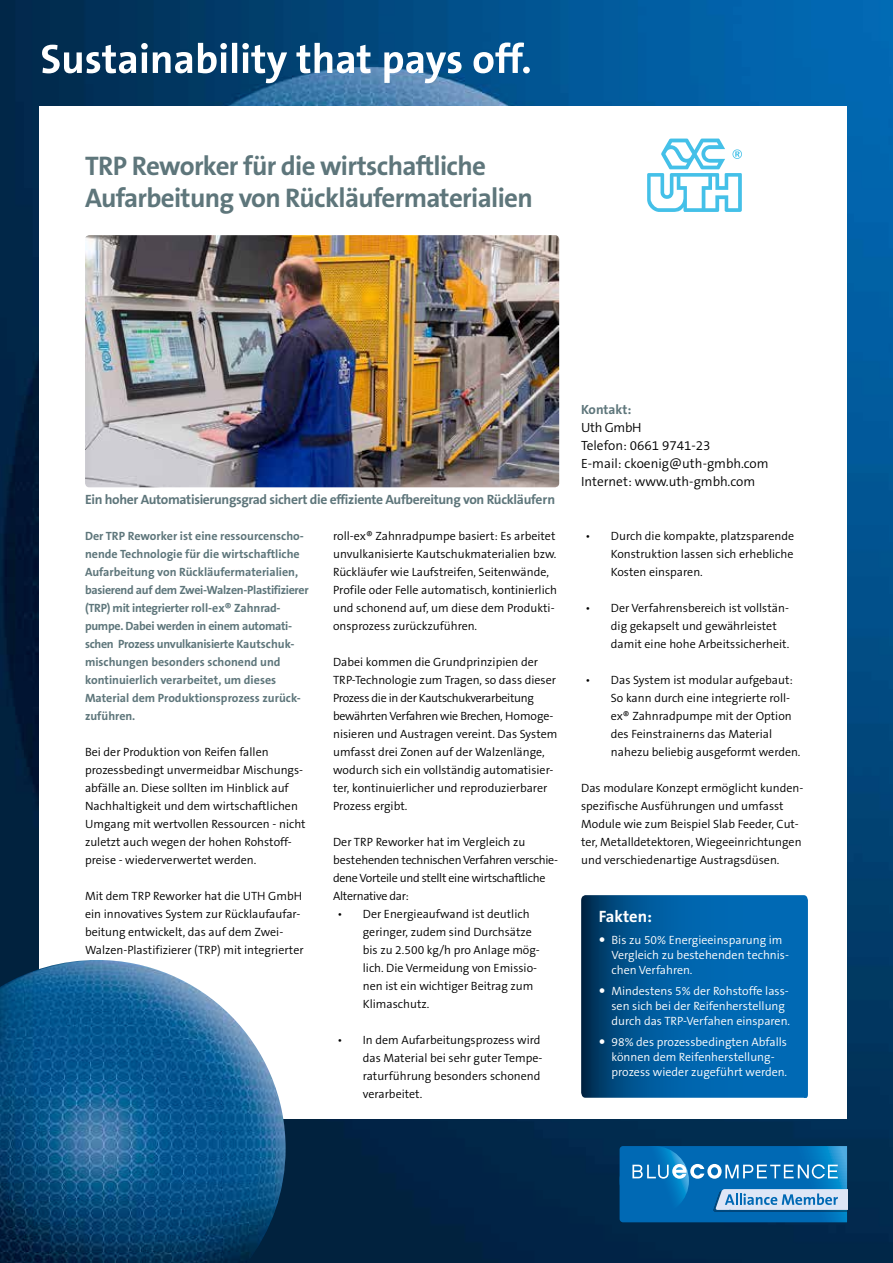
<style>
.page{position:relative;width:893px;height:1263px;background:#fff}
.page>*{position:absolute;margin:0;border:0;box-sizing:border-box;transform-origin:0 0}
.t1{font:700 27px/31.5px "The Sans B Plus W7";letter-spacing:-.025em;color:#5e767b}
.t2{font:700 16.5px "The Sans B Plus W7";color:#fff}
.t3{font:700 13.5px "The Sans B Plus W7";letter-spacing:-.025em;color:#5e767b}
.t4{font:300 13.35px/18px "The Sans B Plus W4";color:#000}
.t5{font:700 13.35px "The Sans B Plus W7";color:#5e767b}
.t6{font:300 12px/18px "The Sans B Plus W4";color:#000}
.t7{font:700 12px/18px "The Sans B Plus W7";color:#5e767b}
.t8{font:300 12px/15px "The Sans B Plus W4";color:#fff}
.t9{font:300 12px/18px "The Sans B Plus W4";letter-spacing:-.025em;color:#000}
</style>
<div class="page">
<img style="left:0;top:0;width:893px;height:1263px">
<div style="left:39px;top:106px;width:808px;height:1012px;background:#fff"></div>
<svg style="left:42px;top:43px;width:488px;height:40px"></svg>
<img style="left:0;top:960px;width:286px;height:303px">
<svg style="left:581px;top:895px;width:227px;height:203px;background:#005c9f"></svg>
<svg style="left:620px;top:1146px;width:227px;height:76px;background:#2c85c2"></svg>
<img style="left:85px;top:235px;width:474px;height:252px">
<svg style="left:647px;top:139px;width:95px;height:73px"></svg>
<svg style="left:600px;top:937px;width:4px;height:4px"></svg>
<svg style="left:600px;top:988px;width:4px;height:5px"></svg>
<svg style="left:600px;top:1040px;width:4px;height:4px"></svg>
<h1 class="t1" style="left:85px;top:150px;width:449px">TRP Reworker für die wirtschaftliche<br>Aufarbeitung von Rückläufermaterialien</h1>
<p class="t3" style="left:85px;top:491px;width:472px">Ein hoher Automatisierungsgrad sichert die effiziente Aufbereitung von Rückläufern</p>
<p class="t7" style="left:85px;top:527px;width:225px">Der TRP Reworker ist eine ressourcenscho&shy;nende Technologie für die wirtschaftliche Aufarbeitung von Rückläufermaterialien, basierend auf dem Zwei-Walzen-Plastifizierer (TRP) mit integrierter roll-ex® Zahnrad&shy;pumpe. Dabei werden in einem automati&shy;schen Prozess unvulkanisierte Kautschuk&shy;mischungen besonders schonend und kontinuierlich verarbeitet, um dieses Material dem Produktionsprozess zurück&shy;zuführen.</p>
<p class="t6" style="left:85px;top:743px;width:222px">Bei der Produktion von Reifen fallen prozessbedingt unvermeidbar Mischungs&shy;abfälle an. Diese sollten im Hinblick auf Nachhaltigkeit und dem wirtschaftlichen Umgang mit wertvollen Ressourcen - nicht zuletzt auch wegen der hohen Rohstoff&shy;preise - wiederverwertet werden.</p>
<p class="t6" style="left:85px;top:887px;width:220px">Mit dem TRP Reworker hat die UTH GmbH ein innovatives System zur Rücklaufaufar&shy;beitung entwickelt, das auf dem Zwei-Walzen-Plastifizierer (TRP) mit integrierter</p>
<p class="t6" style="left:333px;top:527px;width:225px">roll-ex® Zahnradpumpe basiert: Es arbeitet unvulkanisierte Kautschukmaterialien bzw.<br>Rückläufer wie Laufstreifen, Seitenwände, Profile oder Felle automatisch, kontinierlich und schonend auf, um diese dem Produkti&shy;onsprozess zurückzuführen.</p>
<p class="t6" style="left:333px;top:653px;width:226px">Dabei kommen die Grundprinzipien der TRP-Technologie zum Tragen, so dass dieser Prozess die in der Kautschukverarbeitung bewährten Verfahren wie Brechen, Homoge&shy;nisieren und Austragen vereint. Das System umfasst drei Zonen auf der Walzenlänge, wodurch sich ein vollständig automatisier&shy;ter, kontinuierlicher und reproduzierbarer Prozess ergibt.</p>
<p class="t9" style="left:333px;top:833px;width:226px">Der TRP Reworker hat im Vergleich zu bestehenden technischen Verfahren verschie&shy;dene Vorteile und stellt eine wirtschaftliche Alternative dar:</p>
<p class="t6" style="left:363px;top:905px;width:179px;text-indent:-26px">• Der Energieaufwand ist deutlich geringer, zudem sind Durchsätze bis zu 2.500 kg/h pro Anlage mög&shy;lich. Die Vermeidung von Emissio&shy;nen ist ein wichtiger Beitrag zum<br>Klimaschutz.</p>
<p class="t6" style="left:363px;top:1031px;width:181px;text-indent:-26px">• In dem Aufarbeitungsprozess wird das Material bei sehr guter Tempe&shy;raturführung besonders schonend verarbeitet.</p>
<p class="t5" style="left:581px;top:401px;width:52px">Kontakt:</p>
<p class="t4" style="left:581px;top:419px;width:189px">Uth GmbH<br>Telefon: 0661 9741-23<br>E-mail: ckoenig@uth-gmbh.com<br>Internet: www.uth-gmbh.com</p>
<p class="t6" style="left:611px;top:527px;width:185px;text-align:justify;text-indent:-26px">• Durch die kompakte, platzsparende Konstruktion lassen sich erhebliche Kosten einsparen.</p>
<p class="t6" style="left:611px;top:599px;width:180px;text-indent:-26px">• Der Verfahrensbereich ist vollstän&shy;dig gekapselt und gewährleistet damit eine hohe Arbeitssicherheit.</p>
<p class="t6" style="left:611px;top:671px;width:191px;text-indent:-26px">• Das System ist modular aufgebaut:<br>So kann durch eine integrierte roll&shy;ex® Zahnradpumpe mit der Option des Feinstrainerns das Material nahezu beliebig ausgeformt werden.</p>
<p class="t6" style="left:581px;top:779px;width:224px">Das modulare Konzept ermöglicht kunden&shy;spezifische Ausführungen und umfasst Module wie zum Beispiel Slab Feeder, Cut&shy;ter, Metalldetektoren, Wiegeeinrichtungen und verschiedenartige Austragsdüsen.</p>
<h2 class="t2" style="left:599px;top:906px;width:55px">Fakten:</h2>
<p class="t8" style="left:611px;top:932px;width:179px">Bis zu 50% Energieeinsparung im<br>Vergleich zu bestehenden technis&shy;chen Verfahren.</p>
<p class="t8" style="left:611px;top:983px;width:180px">Mindestens 5% der Rohstoffe lass&shy;sen sich bei der Reifenherstellung durch das TRP-Verfahen einsparen.</p>
<p class="t8" style="left:611px;top:1035px;width:177px">98% des prozessbedingten Abfalls können dem Reifenherstellung&shy;prozess wieder zugeführt werden.</p>
</div>
